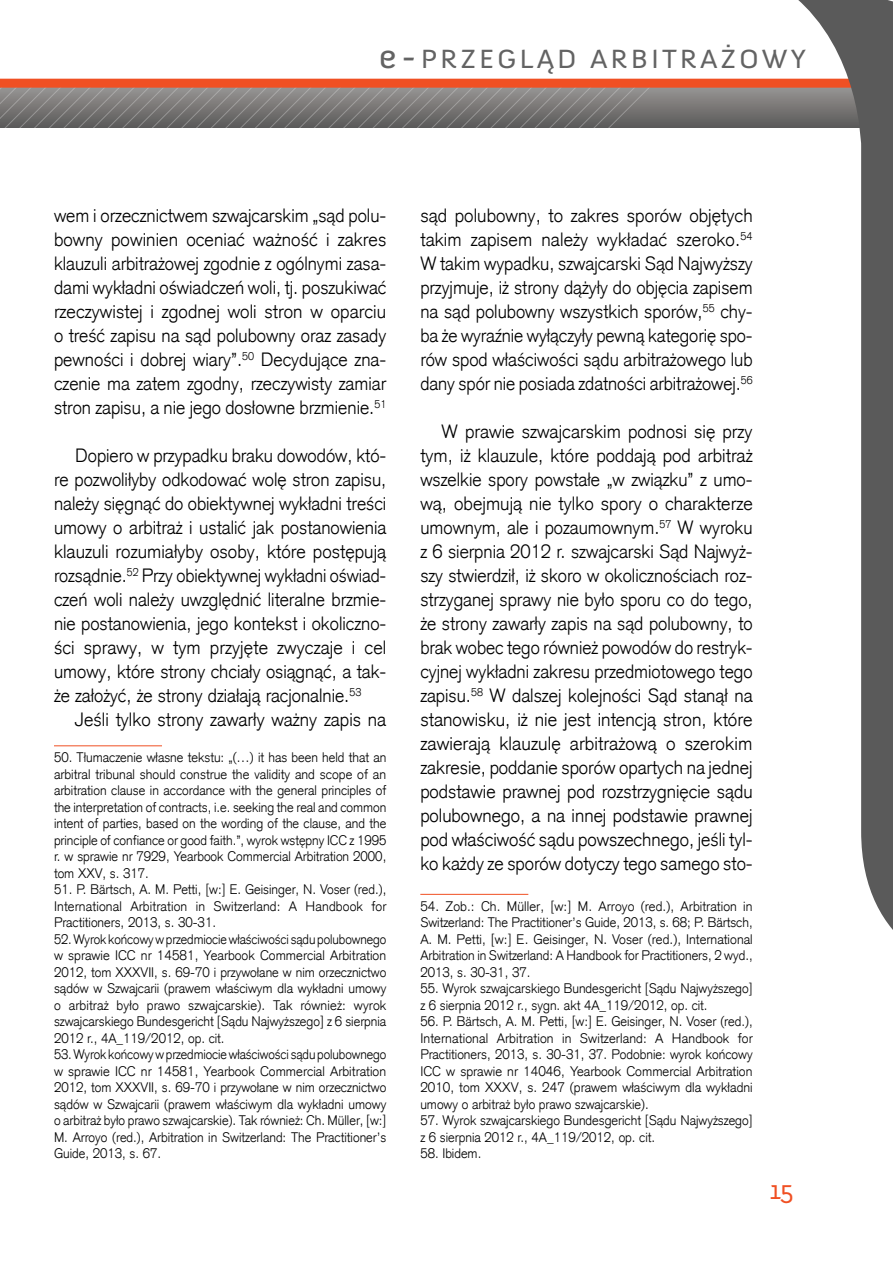
<style>
.page{position:relative;width:893px;height:1263px;background:#fff}
.page>*{position:absolute;margin:0;border:0;box-sizing:border-box;transform-origin:0 0}
.t1{font:27px "Anivers";letter-spacing:.1em;color:#636363;scale:1.1 1}
.t2{font:26.4px "Anivers";color:#f05023}
.t3{font:300 18.75px/24px "Akzidenz Grotesk CE";color:#000;text-align:justify}
.t4{font:300 13.5px/16.5px "Akzidenz Grotesk CE";color:#000;text-align:justify}
.t5{font:300 13.5px/16.5px "Akzidenz Grotesk CE";color:#000;text-align:justify;scale:.96 1}
.s1{font-size:34.65px}
</style>
<div class="page">
<svg style="left:654px;top:88px;width:138px;height:40px;background:#777675"></svg>
<svg style="left:0;top:88px;width:654px;height:40px;background:#7b7978"></svg>
<div style="left:0;top:79px;width:893px;height:9px;background:#f05023"></div>
<svg style="left:792px;top:0;width:101px;height:930px"></svg>
<hr style="left:54px;top:745px;width:108px;height:1px;background:#f05023">
<hr style="left:420px;top:894px;width:108px;height:1px;background:#f05023">
<h1 class="t1" style="left:379px;top:44px;width:390px"><span class="s1">e-</span>PRZEGLĄD ARBITRAŻOWY</h1>
<p class="t3" style="left:54px;top:203px;width:334px">wem i orzecznictwem szwajcarskim „sąd polu&shy;bowny powinien oceniać ważność i zakres klauzuli arbitrażowej zgodnie z ogólnymi zasa&shy;dami wykładni oświadczeń woli, tj. poszukiwać rzeczywistej i zgodnej woli stron w oparciu o treść zapisu na sąd polubowny oraz zasady pewności i dobrej wiary”.<sup>50</sup> Decydujące zna&shy;czenie ma zatem zgodny, rzeczywisty zamiar stron zapisu, a nie jego dosłowne brzmienie.<sup>51</sup></p>
<p class="t3" style="left:54px;top:443px;width:334px;text-indent:21px">Dopiero w przypadku braku dowodów, któ&shy;re pozwoliłyby odkodować wolę stron zapisu, należy sięgnąć do obiektywnej wykładni treści umowy o arbitraż i ustalić jak postanowienia klauzuli rozumiałyby osoby, które postępują rozsądnie.<sup>52</sup> Przy obiektywnej wykładni oświad&shy;czeń woli należy uwzględnić literalne brzmie&shy;nie postanowienia, jego kontekst i okoliczno&shy;ści sprawy, w tym przyjęte zwyczaje i cel umowy, które strony chciały osiągnąć, a tak&shy;że założyć, że strony działają racjonalnie.<sup>53</sup></p>
<p class="t3" style="left:75px;top:707px;width:312px">Jeśli tylko strony zawarły ważny zapis na</p>
<p class="t4" style="left:54px;top:749px;width:334px">50. Tłumaczenie własne tekstu: „(…) it has been held that an arbitral tribunal should construe the validity and scope of an arbitration clause in accordance with the general principles of the interpretation of contracts, i.e. seeking the real and common intent of parties, based on the wording of the clause, and the principle of confiance or good faith.”, wyrok wstępny ICC z 1995 r. w sprawie nr 7929, Yearbook Commercial Arbitration 2000, tom XXV, s. 317.</p>
<p class="t4" style="left:54px;top:881px;width:334px">51. P. Bärtsch, A. M. Petti, [w:] E. Geisinger, N. Voser (red.), International Arbitration in Switzerland: A Handbook for Practitioners, 2013, s. 30-31.</p>
<p class="t5" style="left:54px;top:931px;width:348px">52. Wyrok końcowy w przedmiocie właściwości sądu polubownego w sprawie ICC nr 14581, Yearbook Commercial Arbitration 2012, tom XXXVII, s. 69-70 i przywołane w nim orzecznictwo sądów w Szwajcarii (prawem właściwym dla wykładni umowy o arbitraż było prawo szwajcarskie). Tak również: wyrok szwajcarskiego Bundesgericht [Sądu Najwyższego] z 6 sierpnia 2012 r., 4A_119/2012, op. cit.</p>
<p class="t5" style="left:54px;top:1046px;width:348px">53. Wyrok końcowy w przedmiocie właściwości sądu polubownego w sprawie ICC nr 14581, Yearbook Commercial Arbitration 2012, tom XXXVII, s. 69-70 i przywołane w nim orzecznictwo sądów w Szwajcarii (prawem właściwym dla wykładni umowy o arbitraż było prawo szwajcarskie). Tak również: Ch. Müller, [w:] M. Arroyo (red.), Arbitration in Switzerland: The Practitioner’s Guide, 2013, s. 67.</p>
<p class="t3" style="left:420px;top:203px;width:334px">sąd polubowny, to zakres sporów objętych takim zapisem należy wykładać szeroko.<sup>54<br></sup>W takim wypadku, szwajcarski Sąd Najwyższy przyjmuje, iż strony dążyły do objęcia zapisem na sąd polubowny wszystkich sporów,<sup>55</sup> chy&shy;ba że wyraźnie wyłączyły pewną kategorię spo&shy;rów spod właściwości sądu arbitrażowego lub dany spór nie posiada zdatności arbitrażowej.<sup>56</sup></p>
<p class="t3" style="left:420px;top:419px;width:334px;text-indent:21px">W prawie szwajcarskim podnosi się przy tym, iż klauzule, które poddają pod arbitraż wszelkie spory powstałe „w związku” z umo&shy;wą, obejmują nie tylko spory o charakterze umownym, ale i pozaumownym.<sup>57</sup> W wyroku z 6 sierpnia 2012 r. szwajcarski Sąd Najwyż&shy;szy stwierdził, iż skoro w okolicznościach roz&shy;strzyganej sprawy nie było sporu co do tego, że strony zawarły zapis na sąd polubowny, to brak wobec tego również powodów do restryk&shy;cyjnej wykładni zakresu przedmiotowego tego zapisu.<sup>58</sup> W dalszej kolejności Sąd stanął na stanowisku, iż nie jest intencją stron, które zawierają klauzulę arbitrażową o szerokim zakresie, poddanie sporów opartych na jednej podstawie prawnej pod rozstrzygnięcie sądu polubownego, a na innej podstawie prawnej pod właściwość sądu powszechnego, jeśli tyl&shy;ko każdy ze sporów dotyczy tego samego sto-</p>
<p class="t4" style="left:420px;top:898px;width:334px">54. Zob.: Ch. Müller, [w:] M. Arroyo (red.), Arbitration in Switzerland: The Practitioner’s Guide, 2013, s. 68; P. Bärtsch, A. M. Petti, [w:] E. Geisinger, N. Voser (red.), International Arbitration in Switzerland: A Handbook for Practitioners, 2 wyd., 2013, s. 30-31, 37.</p>
<p class="t4" style="left:420px;top:980px;width:334px">55. Wyrok szwajcarskiego Bundesgericht [Sądu Najwyższego] z 6 sierpnia 2012 r., sygn. akt 4A_119/2012, op. cit.</p>
<p class="t4" style="left:420px;top:1013px;width:334px">56. P. Bärtsch, A. M. Petti, [w:] E. Geisinger, N. Voser (red.), International Arbitration in Switzerland: A Handbook for Practitioners, 2013, s. 30-31, 37. Podobnie: wyrok końcowy ICC w sprawie nr 14046, Yearbook Commercial Arbitration 2010, tom XXXV, s. 247 (prawem właściwym dla wykładni umowy o arbitraż było prawo szwajcarskie).</p>
<p class="t4" style="left:420px;top:1112px;width:334px">57. Wyrok szwajcarskiego Bundesgericht [Sądu Najwyższego] z 6 sierpnia 2012 r., 4A_119/2012, op. cit.</p>
<p class="t4" style="left:420px;top:1145px;width:63px">58. Ibidem.</p>
<h2 class="t2" style="left:770px;top:1175px;width:25px">15</h2>
</div>
